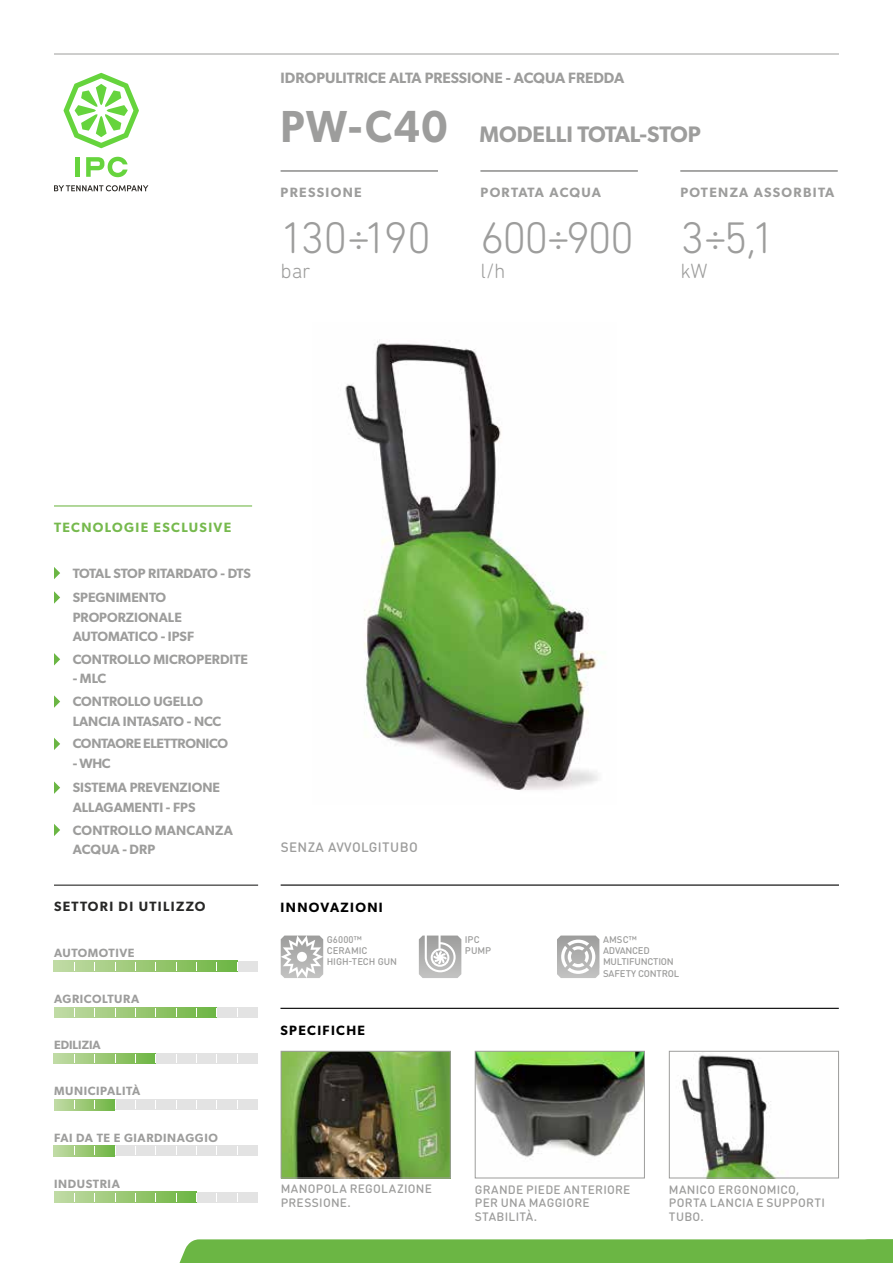
<style>
.page{position:relative;width:893px;height:1263px;background:#fff}
.page>*{position:absolute;margin:0;border:0;box-sizing:border-box;transform-origin:0 0}
.t1{font:300 45px "DIN Next Rounded LT Pro";letter-spacing:-.045em;color:#9d9d9c}
.t2{font:600 45px "Gibson";color:#9d9d9c;scale:.93 1}
.t3{font:600 22.5px "Gibson";color:#9d9d9c}
.t4{font:300 21px "DIN Next Rounded LT Pro";color:#9d9d9c}
.t5{font:600 15px "Gibson";color:#9d9d9c}
.t6{font:600 13.5px/22.8px "Gibson";color:#9d9d9c}
.t7{font:600 13.5px/22.8px "Gibson";letter-spacing:-.02em;color:#9d9d9c}
.t8{font:600 13.5px "Gibson";letter-spacing:.1em;color:#9d9d9c}
.t9{font:600 13.5px "Gibson";letter-spacing:.1em;color:#000}
.t10{font:600 13.5px "Gibson";letter-spacing:.1em;color:#76b94d}
.t11{font:600 13.5px "Gibson";letter-spacing:.1em;color:#282827}
.t12{font:500 13.5px "DIN Round Pro";letter-spacing:.03em;color:#9d9d9c}
.t13{font:600 13.5px "Gibson";letter-spacing:.08em;color:#9d9d9c}
.t14{font:500 12px/13.5px "DIN Round Pro";letter-spacing:.02em;color:#9d9d9c}
.t15{font:600 12px "Gibson";letter-spacing:.05em;color:#9d9d9c}
.t16{font:600 12px "Gibson";color:#9d9d9c}
.t17{font:500 9.6px/11.2px "DIN Round Pro";letter-spacing:-.01em;color:#9d9d9c}
</style>
<div class="page">
<hr style="left:54px;top:54px;width:785px;height:1px;background:#9d9d9c">
<div style="left:179px;top:1239px;width:714px;height:24px;background:#6bb644"></div>
<div style="left:75px;top:157px;width:5px;height:20px;background:#66d43d"></div>
<svg style="left:86px;top:157px;width:42px;height:20px"></svg>
<svg style="left:64px;top:73px;width:75px;height:75px"></svg>
<svg style="left:54px;top:185px;width:94px;height:6px"></svg>
<img style="left:283px;top:1053px;width:166px;height:123px">
<div style="left:281px;top:1051px;width:170px;height:127px;border:1px solid #9d9d9c"></div>
<img style="left:477px;top:1053px;width:166px;height:104px">
<div style="left:475px;top:1051px;width:170px;height:127px;border:1px solid #9d9d9c"></div>
<img style="left:682px;top:1055px;width:102px;height:121px">
<div style="left:669px;top:1051px;width:170px;height:127px;border:1px solid #9d9d9c"></div>
<hr style="left:680px;top:170px;width:158px;height:1px;background:#9d9d9c">
<hr style="left:480px;top:170px;width:158px;height:1px;background:#9d9d9c">
<hr style="left:281px;top:170px;width:157px;height:1px;background:#9d9d9c">
<hr style="left:281px;top:171px;width:157px;height:1px;background:#9d9d9c">
<hr style="left:480px;top:171px;width:158px;height:1px;background:#9d9d9c">
<hr style="left:680px;top:171px;width:158px;height:1px;background:#9d9d9c">
<hr style="left:281px;top:884px;width:558px;height:2px;background:#000">
<hr style="left:280px;top:1008px;width:559px;height:1px;background:#000">
<hr style="left:54px;top:505px;width:198px;height:1px;background:#76b94d">
<svg style="left:54px;top:567px;width:6px;height:12px"></svg>
<svg style="left:54px;top:591px;width:6px;height:13px"></svg>
<svg style="left:54px;top:653px;width:6px;height:12px"></svg>
<svg style="left:54px;top:695px;width:6px;height:13px"></svg>
<svg style="left:54px;top:738px;width:6px;height:12px"></svg>
<svg style="left:54px;top:781px;width:6px;height:13px"></svg>
<svg style="left:54px;top:824px;width:6px;height:12px"></svg>
<div style="left:54px;top:1099px;width:204px;height:11px;background:#e3e3e3"></div>
<svg style="left:54px;top:1099px;width:61px;height:11px"></svg>
<div style="left:54px;top:961px;width:204px;height:10px;background:#e3e3e3"></div>
<svg style="left:54px;top:961px;width:183px;height:10px;background:#9cca79"></svg>
<div style="left:54px;top:1053px;width:204px;height:11px;background:#e3e3e3"></div>
<svg style="left:54px;top:1053px;width:102px;height:11px"></svg>
<div style="left:54px;top:1007px;width:204px;height:11px;background:#e3e3e3"></div>
<svg style="left:54px;top:1007px;width:163px;height:11px;background:#9dca79"></svg>
<div style="left:54px;top:1145px;width:204px;height:11px;background:#e3e3e3"></div>
<svg style="left:54px;top:1146px;width:61px;height:10px"></svg>
<div style="left:54px;top:1192px;width:204px;height:10px;background:#e3e3e3"></div>
<svg style="left:54px;top:1192px;width:143px;height:10px"></svg>
<hr style="left:54px;top:884px;width:204px;height:2px;background:#282827">
<img style="left:345px;top:339px;width:253px;height:451px">
<svg style="left:281px;top:935px;width:42px;height:43px"></svg>
<svg style="left:419px;top:935px;width:42px;height:43px"></svg>
<svg style="left:557px;top:935px;width:42px;height:43px"></svg>
<p class="t5" style="left:281px;top:69px;width:345px">IDROPULITRICE ALTA PRESSIONE - ACQUA FREDDA</p>
<h1 class="t2" style="left:281px;top:100px;width:181px">PW-C40</h1>
<h2 class="t3" style="left:479px;top:120px;width:223px">MODELLI TOTAL-STOP</h2>
<p class="t8" style="left:281px;top:185px;width:83px">PRESSIONE</p>
<p class="t13" style="left:480px;top:185px;width:122px">PORTATA ACQUA</p>
<p class="t8" style="left:680px;top:185px;width:156px">POTENZA ASSORBITA</p>
<h1 class="t1" style="left:281px;top:212px;width:152px">130÷190</h1>
<h3 class="t4" style="left:281px;top:259px;width:31px">bar</h3>
<h1 class="t1" style="left:480px;top:212px;width:155px">600÷900</h1>
<h3 class="t4" style="left:480px;top:259px;width:27px">l/h</h3>
<h1 class="t1" style="left:680px;top:212px;width:97px">3÷5,1</h1>
<h3 class="t4" style="left:680px;top:259px;width:29px">kW</h3>
<p class="t10" style="left:54px;top:519px;width:179px">TECNOLOGIE ESCLUSIVE</p>
<p class="t6" style="left:73px;top:560px;width:180px;line-height:24.5px">TOTAL STOP RITARDATO - DTS<br>SPEGNIMENTO</p>
<p class="t6" style="left:73px;top:607px;width:123px;line-height:19.5px">PROPORZIONALE<br>AUTOMATICO - IPSF</p>
<p class="t6" style="left:73px;top:647px;width:177px">CONTROLLO MICROPERDITE</p>
<p class="t6" style="left:73px;top:667px;width:132px">- MLC<br>CONTROLLO UGELLO</p>
<p class="t7" style="left:73px;top:709px;width:157px">LANCIA INTASATO - NCC<br>CONTAORE ELETTRONICO</p>
<p class="t6" style="left:73px;top:751px;width:149px;line-height:24.3px">- WHC<br>SISTEMA PREVENZIONE</p>
<p class="t6" style="left:73px;top:795px;width:162px">ALLAGAMENTI - FPS<br>CONTROLLO MANCANZA</p>
<p class="t6" style="left:73px;top:838px;width:84px">ACQUA - DRP</p>
<p class="t11" style="left:54px;top:898px;width:153px">SETTORI DI UTILIZZO</p>
<p class="t15" style="left:54px;top:945px;width:82px">AUTOMOTIVE</p>
<p class="t15" style="left:54px;top:992px;width:87px">AGRICOLTURA</p>
<p class="t16" style="left:54px;top:1038px;width:48px">EDILIZIA</p>
<p class="t15" style="left:54px;top:1084px;width:88px">MUNICIPALITÀ</p>
<p class="t15" style="left:54px;top:1130px;width:165px">FAI DA TE E GIARDINAGGIO</p>
<p class="t15" style="left:54px;top:1176px;width:67px">INDUSTRIA</p>
<p class="t12" style="left:281px;top:837px;width:139px">SENZA AVVOLGITUBO</p>
<p class="t9" style="left:281px;top:899px;width:104px">INNOVAZIONI</p>
<p class="t17" style="left:327px;top:933px;width:72px">G6000™<br>CERAMIC<br>HIGH-TECH GUN</p>
<p class="t17" style="left:465px;top:933px;width:28px">IPC<br>PUMP</p>
<p class="t17" style="left:603px;top:933px;width:78px">AMSC™<br>ADVANCED<br>MULTIFUNCTION<br>SAFETY CONTROL</p>
<p class="t9" style="left:280px;top:1022px;width:86px">SPECIFICHE</p>
<p class="t14" style="left:281px;top:1182px;width:153px">MANOPOLA REGOLAZIONE<br>PRESSIONE.</p>
<p class="t14" style="left:475px;top:1182px;width:157px">GRANDE PIEDE ANTERIORE<br>PER UNA MAGGIORE<br>STABILITÀ.</p>
<p class="t14" style="left:669px;top:1182px;width:158px">MANICO ERGONOMICO,<br>PORTA LANCIA E SUPPORTI<br>TUBO.</p>
</div>
